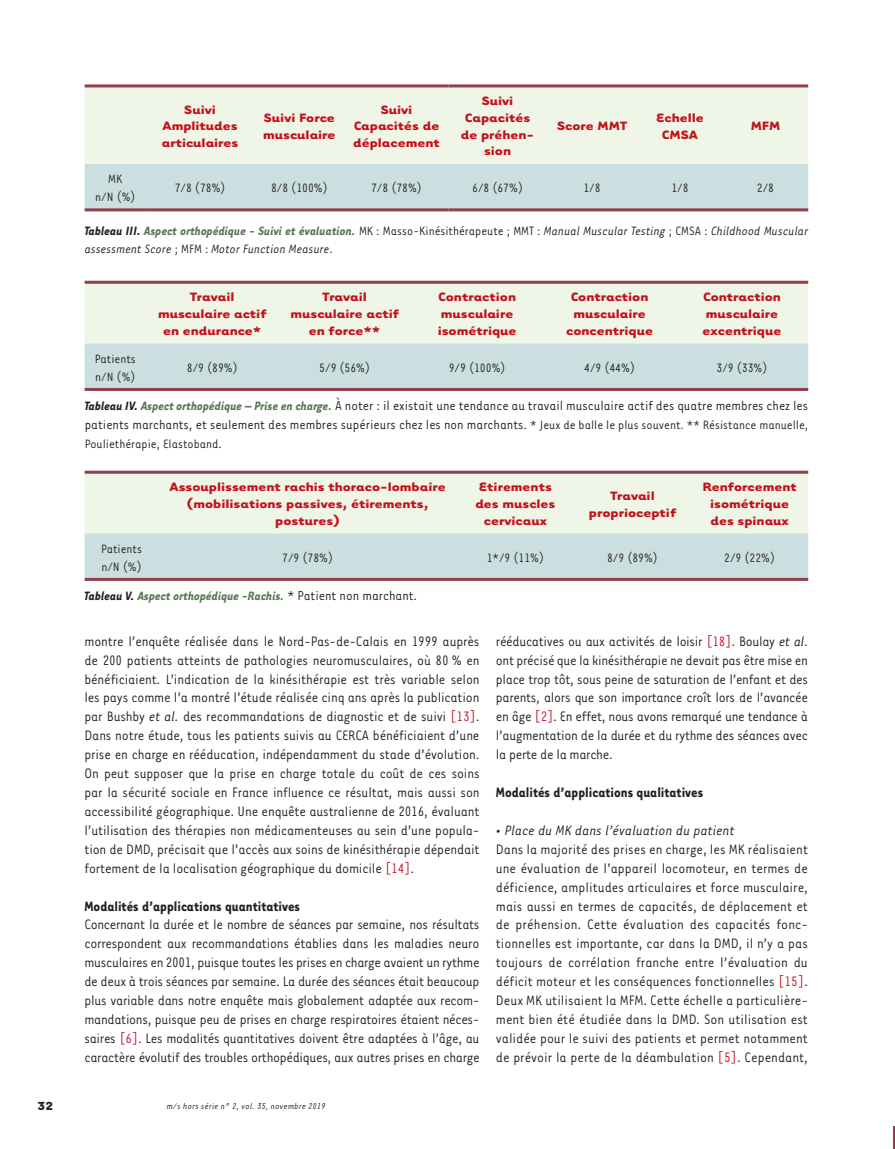
<style>
.page{position:relative;width:895px;height:1149px;background:#fff}
.page>*{position:absolute;margin:0;border:0;box-sizing:border-box;transform-origin:0 0}
.t1{font:15.75px/18.9px "Tarzana Narrow";letter-spacing:-.015em;color:#231f20;text-align:justify}
.t2{font:700 15.75px "Tarzana Narrow";color:#231f20}
.t3{font:italic 15.75px "Tarzana Narrow";color:#231f20}
.t4{font:15px/18.9px "Tarzana Narrow";color:#231f20}
.t5{font:700 13.95px/16.8px "Tarzana Wide";color:#c4121a;text-align:center}
.t6{font:13.95px/18px "Tarzana Narrow";color:#231f20}
.t7{font:italic 13.95px/18.9px "Tarzana Narrow";color:#231f20}
.t8{font:italic 700 13.95px "Tarzana Narrow";color:#5a7755}
.t9{font:700 13.5px "Tarzana Wide";color:#231f20}
.t10{font:italic 9.75px "Tarzana Narrow";letter-spacing:.025em;color:#231f20}
.s1{font-weight:700}
.s2{font-weight:700;color:#5a7755}
.s3{font-style:normal}
.s4{font-weight:700;font-style:italic;font-size:13.95px}
.s5{font-weight:700;font-style:italic;font-size:13.95px;color:#5a7755}
.s6{font-size:13.95px}
.s7{color:#231f20}
.s8{font-weight:400;font-style:normal;font-size:15px;color:#231f20}
.s9{font-style:italic}
.s10{color:#c11527}
</style>
<div class="page">
<hr style="left:892px;top:1126px;width:2px;height:22px;background:#913f4b">
<div style="left:85px;top:87px;width:722px;height:77px;background:#eff6e8"></div>
<div style="left:85px;top:164px;width:722px;height:44px;background:#cbdfe1"></div>
<hr style="left:85px;top:84px;width:61px;height:3px;background:#913f4b">
<hr style="left:146px;top:84px;width:302px;height:3px;background:#913f4b">
<hr style="left:448px;top:84px;width:359px;height:3px;background:#913f4b">
<hr style="left:85px;top:208px;width:61px;height:3px;background:#913f4b">
<hr style="left:146px;top:208px;width:302px;height:3px;background:#913f4b">
<hr style="left:448px;top:208px;width:359px;height:3px;background:#913f4b">
<div style="left:85px;top:284px;width:722px;height:59px;background:#eff6e8"></div>
<div style="left:85px;top:343px;width:722px;height:45px;background:#cbdfe1"></div>
<hr style="left:85px;top:281px;width:61px;height:3px;background:#913f4b">
<hr style="left:146px;top:281px;width:661px;height:3px;background:#913f4b">
<hr style="left:85px;top:388px;width:61px;height:3px;background:#913f4b">
<hr style="left:146px;top:388px;width:661px;height:3px;background:#913f4b">
<div style="left:85px;top:473px;width:722px;height:60px;background:#eff6e8"></div>
<div style="left:85px;top:533px;width:722px;height:44px;background:#cbdfe1"></div>
<hr style="left:85px;top:470px;width:722px;height:3px;background:#913f4b">
<hr style="left:85px;top:577px;width:722px;height:3px;background:#913f4b">
<p class="t5" style="left:162px;top:102px;width:78px">Suivi<br>Amplitudes articulaires</p>
<p class="t5" style="left:263px;top:110px;width:74px;text-align:left">Suivi Force musculaire</p>
<p class="t5" style="left:353px;top:102px;width:88px">Suivi<br>Capacités de déplacement</p>
<p class="t5" style="left:460px;top:94px;width:75px">Suivi<br>Capacités de préhen&shy;sion</p>
<p class="t5" style="left:557px;top:119px;width:71px">Score MMT</p>
<p class="t5" style="left:656px;top:110px;width:49px">Echelle<br>CMSA</p>
<p class="t5" style="left:750px;top:119px;width:31px">MFM</p>
<p class="t6" style="left:95px;top:171px;width:42px;text-align:center">MK<br>n/N (%)</p>
<p class="t6" style="left:175px;top:180px;width:52px">7/8 (78%)</p>
<p class="t6" style="left:271px;top:180px;width:58px">8/8 (100%)</p>
<p class="t6" style="left:371px;top:180px;width:52px">7/8 (78%)</p>
<p class="t6" style="left:472px;top:180px;width:52px">6/8 (67%)</p>
<p class="t6" style="left:583px;top:180px;width:19px">1/8</p>
<p class="t6" style="left:671px;top:180px;width:19px">1/8</p>
<p class="t6" style="left:756px;top:180px;width:19px">2/8</p>
<p class="t7" style="left:85px;top:222px;width:724px"><span class="s1">Tableau III.</span> <span class="s2">Aspect orthopédique - Suivi et évaluation.</span> <span class="s3">MK : Masso-Kinésithérapeute ; MMT :</span> Manual Muscular Testing <span class="s3">; CMSA :</span> Childhood Muscular assessment Score <span class="s3">; MFM :</span> Motor Function Measure<span class="s3">.</span></p>
<p class="t5" style="left:158px;top:290px;width:110px">Travail musculaire actif en endurance*</p>
<p class="t5" style="left:290px;top:290px;width:110px">Travail musculaire actif en force**</p>
<p class="t5" style="left:437px;top:290px;width:80px;text-align:left">Contraction musculaire isométrique</p>
<p class="t5" style="left:566px;top:290px;width:88px">Contraction musculaire concentrique</p>
<p class="t5" style="left:702px;top:290px;width:80px;text-align:left">Contraction musculaire excentrique</p>
<p class="t6" style="left:95px;top:350px;width:42px">Patients n/N (%)</p>
<p class="t6" style="left:187px;top:359px;width:52px">8/9 (89%)</p>
<p class="t6" style="left:319px;top:359px;width:52px">5/9 (56%)</p>
<p class="t6" style="left:448px;top:359px;width:58px">9/9 (100%)</p>
<p class="t6" style="left:584px;top:359px;width:52px">4/9 (44%)</p>
<p class="t6" style="left:716px;top:359px;width:52px">3/9 (33%)</p>
<p class="t4" style="left:85px;top:397px;width:724px"><span class="s4">Tableau IV.</span> <span class="s5">Aspect orthopédique – Prise en charge.</span> À noter : il existait une tendance au travail musculaire actif des quatre membres chez les patients marchants, et seulement des membres supérieurs chez les non marchants. <span class="s6">* Jeux de balle le plus souvent. ** Résistance manuelle,</span></p>
<p class="t6" style="left:85px;top:435px;width:139px">Pouliethérapie, Elastoband.</p>
<p class="t5" style="left:169px;top:480px;width:277px">Assouplissement rachis thoraco-lombaire (mobilisations passives, étirements, postures)</p>
<p class="t5" style="left:475px;top:480px;width:82px">Etirements des muscles cervicaux</p>
<p class="t5" style="left:588px;top:488px;width:89px">Travail proprioceptif</p>
<p class="t5" style="left:702px;top:480px;width:96px">Renforcement isométrique des spinaux</p>
<p class="t6" style="left:101px;top:540px;width:42px">Patients n/N (%)</p>
<p class="t6" style="left:282px;top:549px;width:52px">7/9 (78%)</p>
<p class="t6" style="left:486px;top:549px;width:59px">1*/9 (11%)</p>
<p class="t6" style="left:607px;top:549px;width:52px">8/9 (89%)</p>
<p class="t6" style="left:724px;top:549px;width:52px">2/9 (22%)</p>
<p class="t8" style="left:85px;top:590px;width:334px"><span class="s7">Tableau V.</span> Aspect orthopédique -Rachis. <span class="s8">* Patient non marchant.</span></p>
<p class="t1" style="left:84px;top:632px;width:396px">montre l’enquête réalisée dans le Nord-Pas-de-Calais en 1999 auprès de 200 patients atteints de pathologies neuromusculaires, où 80 % en bénéficiaient. L’indication de la kinésithérapie est très variable selon les pays comme l’a montré l’étude réalisée cinq ans après la publication par Bushby <span class="s9">et al.</span> des recommandations de diagnostic et de suivi <span class="s10">[13]</span>.<br>Dans notre étude, tous les patients suivis au CERCA bénéficiaient d’une prise en charge en rééducation, indépendamment du stade d’évolution.<br>On peut supposer que la prise en charge totale du coût de ces soins par la sécurité sociale en France influence ce résultat, mais aussi son accessibilité géographique. Une enquête australienne de 2016, évaluant l’utilisation des thérapies non médicamenteuses au sein d’une popula&shy;tion de DMD, précisait que l’accès aux soins de kinésithérapie dépendait fortement de la localisation géographique du domicile <span class="s10">[14]</span>.</p>
<p class="t2" style="left:84px;top:900px;width:217px">Modalités d’applications quantitatives</p>
<p class="t1" style="left:84px;top:916px;width:396px">Concernant la durée et le nombre de séances par semaine, nos résultats correspondent aux recommandations établies dans les maladies neuro musculaires en 2001, puisque toutes les prises en charge avaient un rythme de deux à trois séances par semaine. La durée des séances était beaucoup plus variable dans notre enquête mais globalement adaptée aux recom&shy;mandations, puisque peu de prises en charge respiratoires étaient néces&shy;saires <span class="s10">[6]</span>. Les modalités quantitatives doivent être adaptées à l’âge, au caractère évolutif des troubles orthopédiques, aux autres prises en charge</p>
<p class="t9" style="left:37px;top:1100px;width:18px">32</p>
<p class="t10" style="left:167px;top:1102px;width:160px">m/s hors série n° 2, vol. 35, novembre 2019</p>
<p class="t1" style="left:495px;top:632px;width:313px">rééducatives ou aux activités de loisir <span class="s10">[18]</span>. Boulay <span class="s9">et al</span>. ont précisé que la kinésithérapie ne devait pas être mise en place trop tôt, sous peine de saturation de l’enfant et des parents, alors que son importance croît lors de l’avancée en âge <span class="s10">[2]</span>. En effet, nous avons remarqué une tendance à l’augmentation de la durée et du rythme des séances avec la perte de la marche.</p>
<p class="t2" style="left:495px;top:786px;width:209px">Modalités d’applications qualitatives</p>
<p class="t3" style="left:495px;top:824px;width:240px">• Place du MK dans l’évaluation du patient</p>
<p class="t1" style="left:495px;top:840px;width:314px">Dans la majorité des prises en charge, les MK réalisaient une évaluation de l’appareil locomoteur, en termes de déficience, amplitudes articulaires et force musculaire, mais aussi en termes de capacités, de déplacement et de préhension. Cette évaluation des capacités fonc&shy;tionnelles est importante, car dans la DMD, il n’y a pas toujours de corrélation franche entre l’évaluation du déficit moteur et les conséquences fonctionnelles <span class="s10">[15]</span>.<br>Deux MK utilisaient la MFM. Cette échelle a particulière&shy;ment bien été étudiée dans la DMD. Son utilisation est validée pour le suivi des patients et permet notamment de prévoir la perte de la déambulation <span class="s10">[5]</span>. Cependant,</p>
</div>
